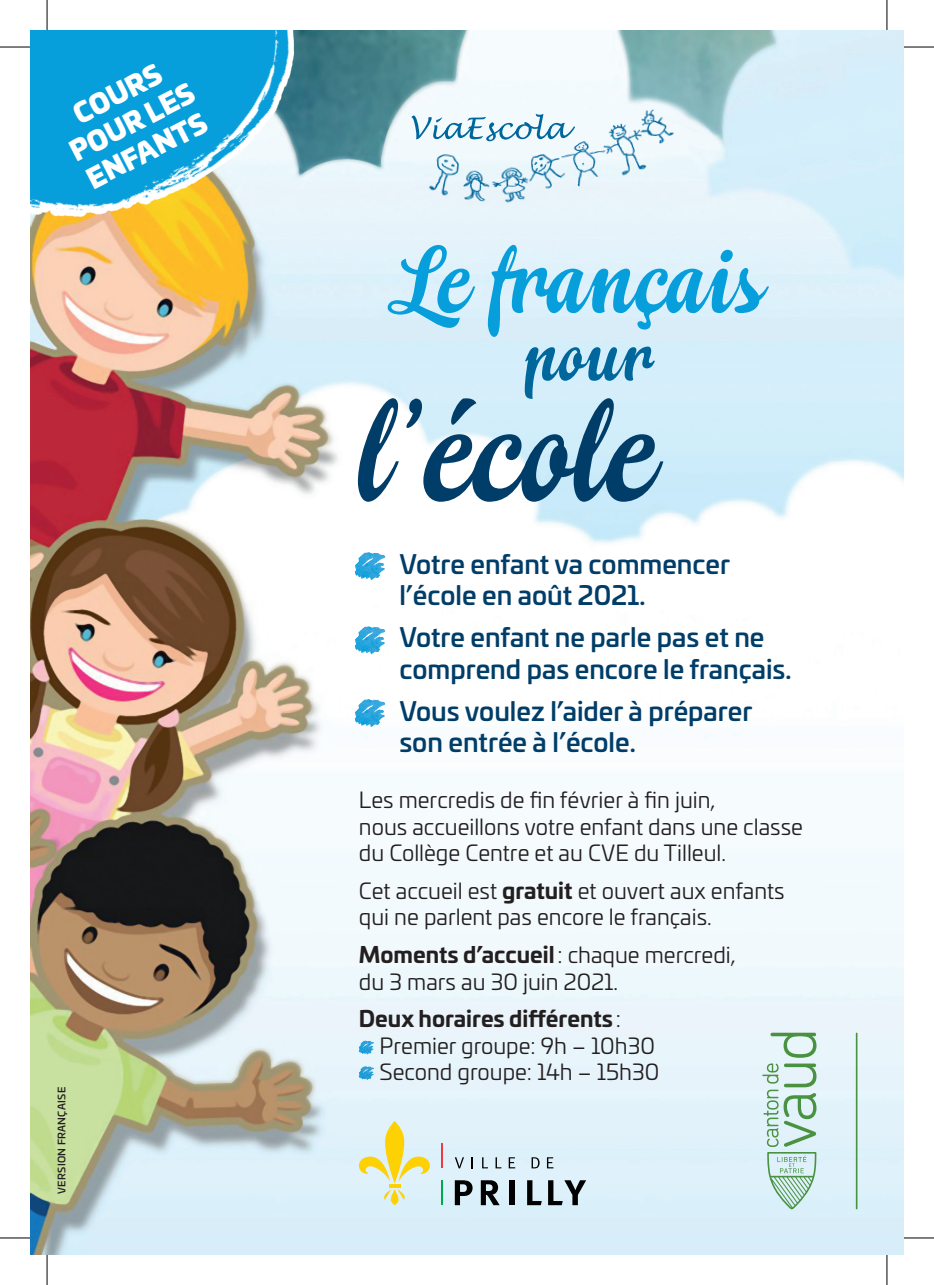
<style>
.page{position:relative;width:934px;height:1285px;background:#fff}
.page>*{position:absolute;margin:0;border:0;box-sizing:border-box;transform-origin:0 0}
.t1{font:123.4px "Nabu Pro";color:#003d68}
.t2{font:81.2px "Nabu Pro";color:#069edb}
.t3{font:61.4px "Nabu Pro";color:#00679d}
.t4{font:26.6px/32px "Univia Pro Ultra";color:#fff;text-align:center}
.t5{font:500 26px/31.2px "Univia Pro";color:#003d68}
.t6{font:22px/26.4px "Univia Pro";color:#231f20}
.t7{font:500 10px "Univia Pro";letter-spacing:.03em;color:#231f20}
.s1{font-weight:700}
</style>
<div class="page">
<img style="left:30px;top:30px;width:873px;height:1225px">
<svg style="left:411px;top:114px;width:14px;height:27px"></svg>
<img style="left:425px;top:97px;width:251px;height:116px">
<svg style="left:454px;top:1157px;width:10px;height:11px"></svg>
<svg style="left:482px;top:1157px;width:6px;height:11px"></svg>
<svg style="left:495px;top:1157px;width:6px;height:11px"></svg>
<svg style="left:508px;top:1157px;width:7px;height:11px"></svg>
<svg style="left:531px;top:1157px;width:8px;height:11px"></svg>
<svg style="left:546px;top:1157px;width:7px;height:11px"></svg>
<svg style="left:454px;top:1180px;width:18px;height:25px"></svg>
<svg style="left:480px;top:1180px;width:19px;height:25px"></svg>
<div style="left:509px;top:1180px;width:5px;height:25px;background:#000"></div>
<svg style="left:527px;top:1180px;width:14px;height:25px"></svg>
<svg style="left:548px;top:1180px;width:38px;height:25px"></svg>
<svg style="left:354px;top:1121px;width:80px;height:84px"></svg>
<svg style="left:441px;top:1180px;width:1px;height:25px"></svg>
<svg style="left:441px;top:1143px;width:1px;height:25px"></svg>
<img style="left:30px;top:30px;width:317px;height:250px">
<svg style="left:30px;top:30px;width:249px;height:180px"></svg>
<svg style="left:770px;top:1032px;width:46px;height:25px"></svg>
<svg style="left:762px;top:1063px;width:54px;height:146px"></svg>
<hr style="left:855px;top:1032px;width:2px;height:177px;background:#4a9242">
<img style="left:354px;top:552px;width:24px;height:28px">
<img style="left:354px;top:626px;width:24px;height:28px">
<img style="left:354px;top:699px;width:24px;height:28px">
<img style="left:358px;top:1040px;width:12px;height:14px">
<img style="left:358px;top:1066px;width:12px;height:14px">
<hr style="left:0;top:47px;width:30px;height:1px;background:#000">
<hr style="left:903px;top:47px;width:30px;height:1px;background:#000">
<hr style="left:0;top:1237px;width:30px;height:1px;background:#000">
<hr style="left:903px;top:1237px;width:30px;height:1px;background:#000">
<hr style="left:47px;top:0;width:1px;height:30px;background:#000">
<hr style="left:47px;top:1255px;width:1px;height:30px;background:#000">
<hr style="left:886px;top:0;width:1px;height:30px;background:#000">
<hr style="left:886px;top:1255px;width:1px;height:30px;background:#000">
<p class="t4" style="left:49px;top:109px;width:137px;rotate:-27deg">COURS<br>POUR LES<br>ENFANTS</p>
<p class="t7" style="left:54px;top:1193px;width:108px;rotate:-90deg">VERSION FRANÇAISE</p>
<h2 class="t2" style="left:383px;top:236px;width:385px">Le français</h2>
<h3 class="t3" style="left:525px;top:323px;width:130px">pour</h3>
<h1 class="t1" style="left:362px;top:385px;width:299px">l’école</h1>
<p class="t5" style="left:399px;top:546px;width:332px">Votre enfant va commencer l’école en août 2021.</p>
<p class="t5" style="left:399px;top:620px;width:393px">Votre enfant ne parle pas et ne comprend pas encore le français.</p>
<p class="t5" style="left:399px;top:694px;width:354px">Vous voulez l’aider à préparer son entrée à l’école.</p>
<p class="t6" style="left:359px;top:786px;width:445px">Les mercredis de fin février à fin juin,<br>nous accueillons votre enfant dans une classe du Collège Centre et au CVE du Tilleul.</p>
<p class="t6" style="left:359px;top:876px;width:427px">Cet accueil est <span class="s1">gratuit</span> et ouvert aux enfants qui ne parlent pas encore le français.</p>
<p class="t6" style="left:359px;top:941px;width:378px"><span class="s1">Moments d’accueil</span>: chaque mercredi, du 3 mars au 30 juin 2021.</p>
<p class="t6" style="left:379px;top:1005px;width:281px;text-indent:-21px"><span class="s1">Deux horaires différents</span>:<br>Premier groupe: 9h – 10h30<br>Second groupe: 14h – 15h30</p>
</div>
